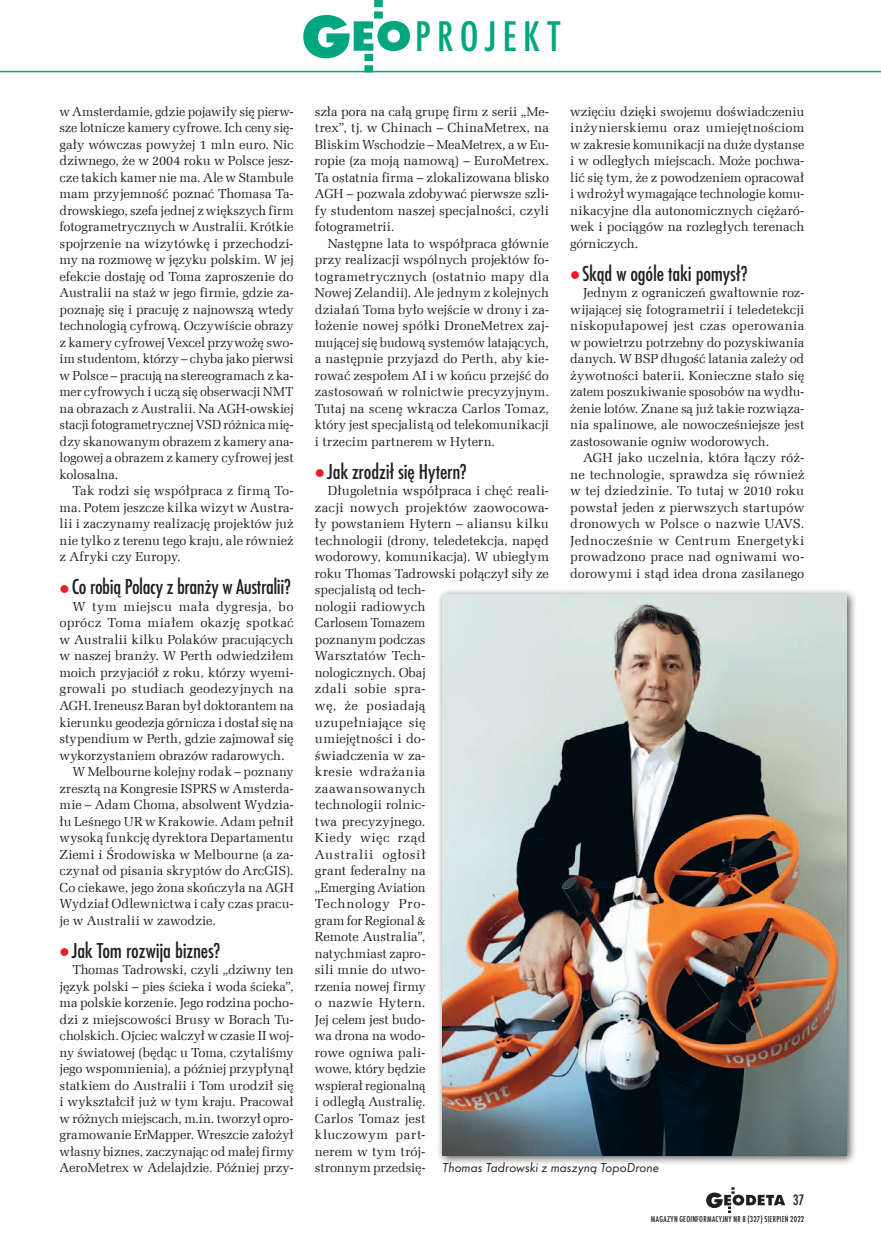
<style>
.page{position:relative;width:881px;height:1251px;background:#fff}
.page>*{position:absolute;margin:0;border:0;box-sizing:border-box;transform-origin:0 0}
.t1{font:500 condensed 44.55px "Futura TEE";color:#00a77e}
.t2{font:500 condensed 22.5px "Futura TEE";letter-spacing:-.01em;color:#231f20}
.t3{font:500 condensed 15.75px "Futura TEE";color:#231f20}
.t4{font:13.5px "Futura TEE Book Obli";color:#231f20}
.t5{font:13.05px/16.5px "Zapf Ellipt EU";letter-spacing:.005em;color:#231f20;text-align:justify}
.t6{font:13.05px "Zapf Ellipt EU";letter-spacing:.025em;color:#231f20}
.t7{font:500 condensed 9px "Futura TEE";letter-spacing:.025em;color:#231f20}
.s1{color:#ee1d23}
</style>
<div class="page">
<svg style="left:303px;top:0;width:107px;height:72px"></svg>
<svg style="left:706px;top:1187px;width:78px;height:25px"></svg>
<div style="left:436px;top:588px;width:420px;height:577px;background:#231f20;opacity:.75"></div>
<img style="left:442px;top:594px;width:404px;height:561px">
<h1 class="t1" style="left:415px;top:11px;width:146px">PRO JEKT</h1>
<p class="t5" style="left:60px;top:103px;width:235px">w Amsterdamie, gdzie pojawiły się pierw&shy;sze lotnicze kamery cyfrowe. Ich ceny się&shy;gały wówczas powyżej 1 mln euro. Nic dziwnego, że w 2004 roku w Polsce jesz&shy;cze takich kamer nie ma. Ale w Stambule mam przyjemność poznać Thomasa Ta&shy;drowskiego, szefa jednej z większych firm fotogrametrycznych w Australii. Krótkie spojrzenie na wizytówkę i przechodzi&shy;my na rozmowę w języku polskim. W jej efekcie dostaję od Toma zaproszenie do Australii na staż w jego firmie, gdzie za&shy;poznaję się i pracuję z najnowszą wtedy technologią cyfrową. Oczywiście obrazy z kamery cyfrowej Vexcel przywożę swo&shy;im studentom, którzy – chyba jako pierwsi w Polsce – pracują na stereogramach z ka&shy;mer cyfrowych i uczą się obserwacji NMT na obrazach z Australii. Na AGH-owskiej stacji fotogrametrycznej VSD różnica mię&shy;dzy skanowanym obrazem z kamery ana&shy;logowej a obrazem z kamery cyfrowej jest kolosalna.</p>
<p class="t5" style="left:60px;top:483px;width:235px;text-indent:13px">Tak rodzi się współpraca z firmą To&shy;ma. Potem jeszcze kilka wizyt w Austra&shy;lii i zaczynamy realizację projektów już nie tylko z terenu tego kraju, ale również z Afryki czy Europy.</p>
<h2 class="t2" style="left:60px;top:574px;width:233px"><span class="s1">●</span> Co robią Polacy z branży w Australii?</h2>
<p class="t6" style="left:72px;top:598px;width:223px">W tym miejscu mała dygresja, bo</p>
<p class="t5" style="left:60px;top:615px;width:235px">oprócz Toma miałem okazję spotkać</p>
<p class="t5" style="left:60px;top:631px;width:235px">w Australii kilku Polaków pracujących</p>
<p class="t5" style="left:60px;top:648px;width:235px">w naszej branży. W Perth odwiedziłem</p>
<p class="t5" style="left:60px;top:664px;width:235px">moich przyjaciół z roku, którzy wyemi-</p>
<p class="t5" style="left:60px;top:681px;width:235px">growali po studiach geodezyjnych na</p>
<p class="t5" style="left:60px;top:697px;width:235px">AGH. Ireneusz Baran był doktorantem na</p>
<p class="t5" style="left:60px;top:714px;width:235px">kierunku geodezja górnicza i dostał się na</p>
<p class="t5" style="left:60px;top:730px;width:235px">stypendium w Perth, gdzie zajmował się</p>
<p class="t5" style="left:60px;top:747px;width:226px">wykorzystaniem obrazów radarowych.</p>
<p class="t5" style="left:72px;top:763px;width:223px">W Melbourne kolejny rodak – poznany</p>
<p class="t5" style="left:60px;top:780px;width:235px">zresztą na Kongresie ISPRS w Amsterda-</p>
<p class="t5" style="left:60px;top:796px;width:235px">mie – Adam Choma, absolwent Wydzia-</p>
<p class="t5" style="left:60px;top:813px;width:235px">łu Leśnego UR w Krakowie. Adam pełnił</p>
<p class="t5" style="left:60px;top:829px;width:235px">wysoką funkcję dyrektora Departamentu</p>
<p class="t5" style="left:60px;top:846px;width:235px">Ziemi i Środowiska w Melbourne (a za-</p>
<p class="t5" style="left:60px;top:862px;width:235px">czynał od pisania skryptów do ArcGIS).</p>
<p class="t5" style="left:60px;top:879px;width:235px">Co ciekawe, jego żona skończyła na AGH</p>
<p class="t5" style="left:60px;top:895px;width:235px">Wydział Odlewnictwa i cały czas pracu-</p>
<p class="t5" style="left:60px;top:912px;width:158px">je w Australii w zawodzie.</p>
<h2 class="t2" style="left:60px;top:937px;width:162px"><span class="s1">●</span> Jak Tom rozwija biznes?</h2>
<p class="t5" style="left:60px;top:961px;width:235px;text-indent:13px">Thomas Tadrowski, czyli „dziwny ten język polski – pies ścieka i woda ścieka”, ma polskie korzenie. Jego rodzina pocho&shy;dzi z miejscowości Brusy w Borach Tu&shy;cholskich. Ojciec walczył w czasie II woj&shy;ny światowej (będąc u Toma, czytaliśmy jego wspomnienia), a później przypłynął statkiem do Australii i Tom urodził się i wykształcił już w tym kraju. Pracował w różnych miejscach, m.in. tworzył opro&shy;gramowanie ErMapper. Wreszcie założył własny biznes, zaczynając od małej firmy AeroMetrex w Adelajdzie. Później przy-</p>
<p class="t5" style="left:315px;top:103px;width:235px">szła pora na całą grupę firm z serii „Me&shy;trex”, tj. w Chinach – ChinaMetrex, na Bliskim Wschodzie – MeaMetrex, a w Eu&shy;ropie (za moją namową) – EuroMetrex.<br>Ta ostatnia firma – zlokalizowana blisko AGH – pozwala zdobywać pierwsze szli&shy;fy studentom naszej specjalności, czyli fotogrametrii.</p>
<p class="t5" style="left:315px;top:235px;width:235px;text-indent:13px">Następne lata to współpraca głównie przy realizacji wspólnych projektów fo&shy;togrametrycznych (ostatnio mapy dla Nowej Zelandii). Ale jednym z kolejnych działań Toma było wejście w drony i za&shy;łożenie nowej spółki DroneMetrex zaj&shy;mującej się budową systemów latających, a następnie przyjazd do Perth, aby kie&shy;rować zespołem AI i w końcu przejść do zastosowań w rolnictwie precyzyjnym.<br>Tutaj na scenę wkracza Carlos Tomaz, który jest specjalistą od telekomunikacji i trzecim partnerem w Hytern.</p>
<h2 class="t2" style="left:315px;top:459px;width:153px"><span class="s1">●</span> Jak zrodził się Hytern?</h2>
<p class="t5" style="left:315px;top:483px;width:235px;text-align:left;text-indent:13px">Długoletnia współpraca i chęć reali&shy;zacji nowych projektów zaowocowa&shy;ły powstaniem Hytern – aliansu kilku technologii (drony, teledetekcja, napęd wodorowy, komunikacja). W ubiegłym roku Thomas Tadrowski połączył siły ze specjalistą od tech-<br>nologii radiowych<br>Carlosem Tomazem<br>poznanym podczas<br>Warsztatów Tech-<br>nologicznych. Obaj<br>zdali sobie spra-<br>wę, że posiadają<br>uzupełniające się<br>umiejętności i do-<br>świadczenia w za-<br>kresie wdrażania<br>zaawansowanych<br>technologii rolnic-<br>twa precyzyjnego.<br>Kiedy więc rząd<br>Australii ogłosił<br>grant federalny na<br>„Emerging Aviation<br>Technology Pro-<br>gram for Regional &amp;<br>Remote Australia”,<br>natychmiast zapro-<br>sili mnie do utwo-<br>rzenia nowej firmy<br>o nazwie Hytern.<br>Jej celem jest budo-<br>wa drona na wodo-<br>rowe ogniwa pali-<br>wowe, który będzie<br>wspierał regionalną<br>i odległą Australię.<br>Carlos Tomaz jest<br>kluczowym part-<br>nerem w tym trój-<br>stronnym przedsię-</p>
<p class="t5" style="left:570px;top:103px;width:235px">wzięciu dzięki swojemu doświadczeniu inżynierskiemu oraz umiejętnościom w zakresie komunikacji na duże dystanse i w odległych miejscach. Może pochwa&shy;lić się tym, że z powodzeniem opracował i wdrożył wymagające technologie komu&shy;nikacyjne dla autonomicznych ciężaró&shy;wek i pociągów na rozległych terenach górniczych.</p>
<h2 class="t2" style="left:570px;top:261px;width:179px"><span class="s1">●</span>Skąd w ogóle taki pomysł?</h2>
<p class="t5" style="left:570px;top:285px;width:235px;text-indent:13px">Jednym z ograniczeń gwałtownie roz&shy;wijającej się fotogrametrii i teledetekcji niskopułapowej jest czas operowania w powietrzu potrzebny do pozyskiwania danych. W BSP długość latania zależy od żywotności baterii. Konieczne stało się zatem poszukiwanie sposobów na wydłu&shy;żenie lotów. Znane są już takie rozwiąza&shy;nia spalinowe, ale nowocześniejsze jest zastosowanie ogniw wodorowych.</p>
<p class="t5" style="left:570px;top:450px;width:235px;text-indent:13px">AGH jako uczelnia, która łączy róż&shy;ne technologie, sprawdza się również w tej dziedzinie. To tutaj w 2010 roku powstał jeden z pierwszych startupów dronowych w Polsce o nazwie UAVS.<br>Jednocześnie w Centrum Energetyki prowadzono prace nad ogniwami wo&shy;dorowymi i stąd idea drona zasilanego</p>
<p class="t4" style="left:442px;top:1159px;width:218px">Thomas Tadrowski z maszyną TopoDrone</p>
<p class="t3" style="left:792px;top:1191px;width:13px">37</p>
<p class="t7" style="left:650px;top:1213px;width:155px">MAGAZYN geoinformacYJNY nr 8 (327) SIERPIEŃ 2022</p>
</div>
